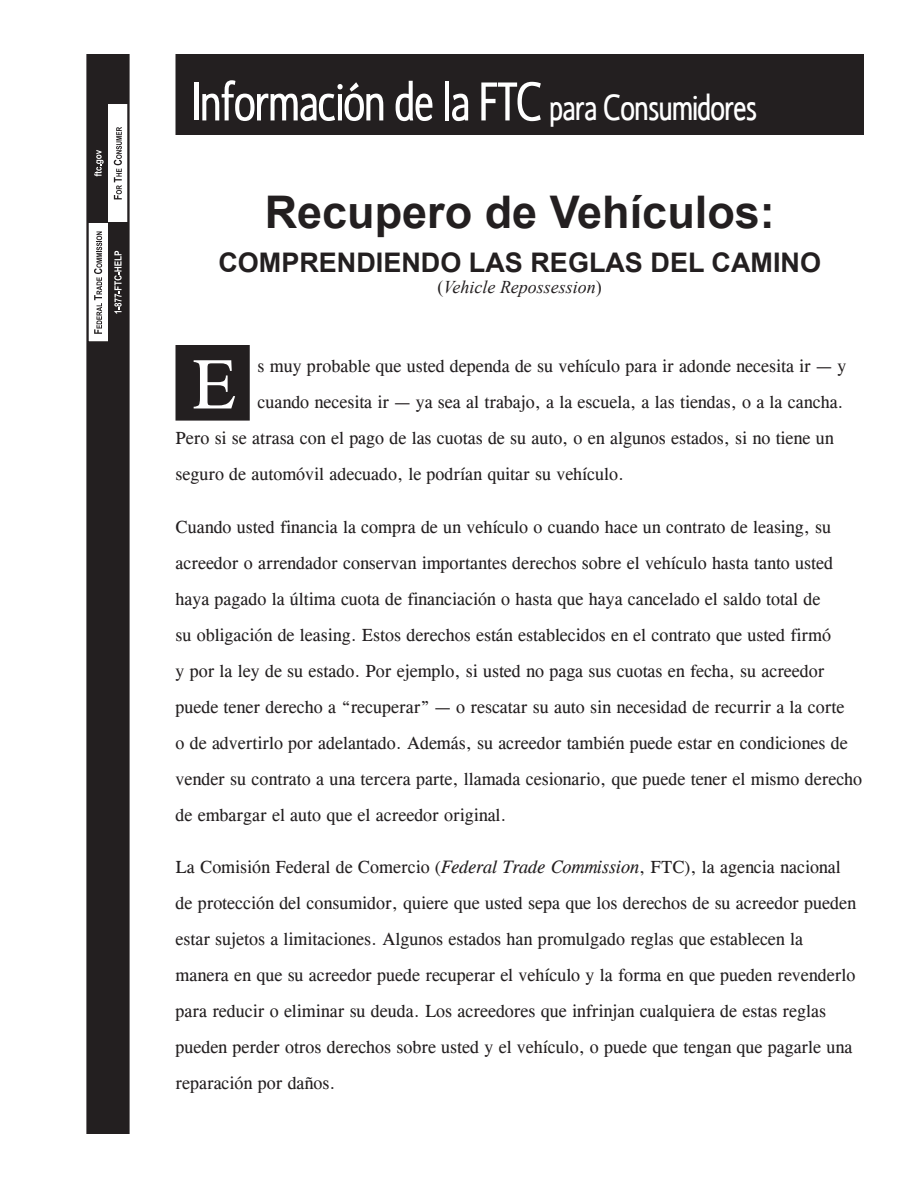
<style>
.page{position:relative;width:918px;height:1188px;background:#fff}
.page>*{position:absolute;margin:0;border:0;box-sizing:border-box;transform-origin:0 0}
.t1{font:70.95px "CG Times";color:#fff}
.t2{font:54px "Ligurino Condensed";color:#fff}
.t3{font:700 45px "Arial";color:#231f20}
.t4{font:700 27px "Arial";color:#231f20}
.t5{font:18px/36px "CG Times";color:#231f20}
.t6{font:italic 18px "Times New Roman";color:#231f20}
.s1{font-size:36px}
.s2{font-style:normal}
.s3{font-style:italic}
</style>
<div class="page">
<div style="left:176px;top:55px;width:687px;height:79px;background:#231f20"></div>
<div style="left:176px;top:54px;width:688px;height:81px;border:2px solid #231f20"></div>
<div style="left:87px;top:55px;width:42px;height:1078px;background:#231f20"></div>
<div style="left:86px;top:54px;width:44px;height:1080px;border:2px solid #231f20"></div>
<div style="left:88px;top:104px;width:40px;height:238px;background:#fff"></div>
<div style="left:88px;top:104px;width:20px;height:119px;background:#231f20"></div>
<div style="left:108px;top:223px;width:20px;height:119px;background:#231f20"></div>
<svg style="left:114px;top:127px;width:8px;height:72px"></svg>
<svg style="left:114px;top:251px;width:8px;height:63px"></svg>
<svg style="left:94px;top:150px;width:10px;height:26px"></svg>
<svg style="left:94px;top:232px;width:8px;height:102px"></svg>
<div style="left:176px;top:346px;width:73px;height:74px;background:#231f20"></div>
<div style="left:176px;top:345px;width:74px;height:76px;border:2px solid #231f20"></div>
<h2 class="t2" style="left:193px;top:71px;width:566px">Información de la FTC <span class="s1">para Consumidores</span></h2>
<h3 class="t3" style="left:265px;top:183px;width:512px">RECUPERO DE VEHÍCULOS:</h3>
<h3 class="t4" style="left:218px;top:244px;width:604px">COMPRENDIENDO LAS REGLAS DEL CAMINO</h3>
<p class="t6" style="left:438px;top:275px;width:166px"><span class="s2">(</span>Vehicle Repossession<span class="s2">)</span></p>
<h1 class="t1" style="left:192px;top:344px;width:46px">E</h1>
<p class="t5" style="left:258px;top:349px;width:590px">s muy probable que usted dependa de su vehículo para ir adonde necesita ir — y</p>
<p class="t5" style="left:258px;top:385px;width:588px">cuando necesita ir — ya sea al trabajo, a la escuela, a las tiendas, o a la cancha.</p>
<p class="t5" style="left:176px;top:421px;width:660px">Pero si se atrasa con el pago de las cuotas de su auto, o en algunos estados, si no tiene un</p>
<p class="t5" style="left:176px;top:457px;width:450px">seguro de automóvil adecuado, le podrían quitar su vehículo.</p>
<p class="t5" style="left:176px;top:509px;width:688px">Cuando usted financia la compra de un vehículo o cuando hace un contrato de leasing, su acreedor o arrendador conservan importantes derechos sobre el vehículo hasta tanto usted haya pagado la última cuota de financiación o hasta que haya cancelado el saldo total de<br>su obligación de leasing. Estos derechos están establecidos en el contrato que usted firmó<br>y por la ley de su estado. Por ejemplo, si usted no paga sus cuotas en fecha, su acreedor puede tener derecho a “recuperar” — o rescatar su auto sin necesidad de recurrir a la corte<br>o de advertirlo por adelantado. Además, su acreedor también puede estar en condiciones de vender su contrato a una tercera parte, llamada cesionario, que puede tener el mismo derecho de embargar el auto que el acreedor original.</p>
<p class="t5" style="left:176px;top:849px;width:682px">La Comisión Federal de Comercio (<span class="s3">Federal Trade Commission</span>, FTC), la agencia nacional de protección del consumidor, quiere que usted sepa que los derechos de su acreedor pueden estar sujetos a limitaciones. Algunos estados han promulgado reglas que establecen la manera en que su acreedor puede recuperar el vehículo y la forma en que pueden revenderlo para reducir o eliminar su deuda. Los acreedores que infrinjan cualquiera de estas reglas pueden perder otros derechos sobre usted y el vehículo, o puede que tengan que pagarle una reparación por daños.</p>
</div>
